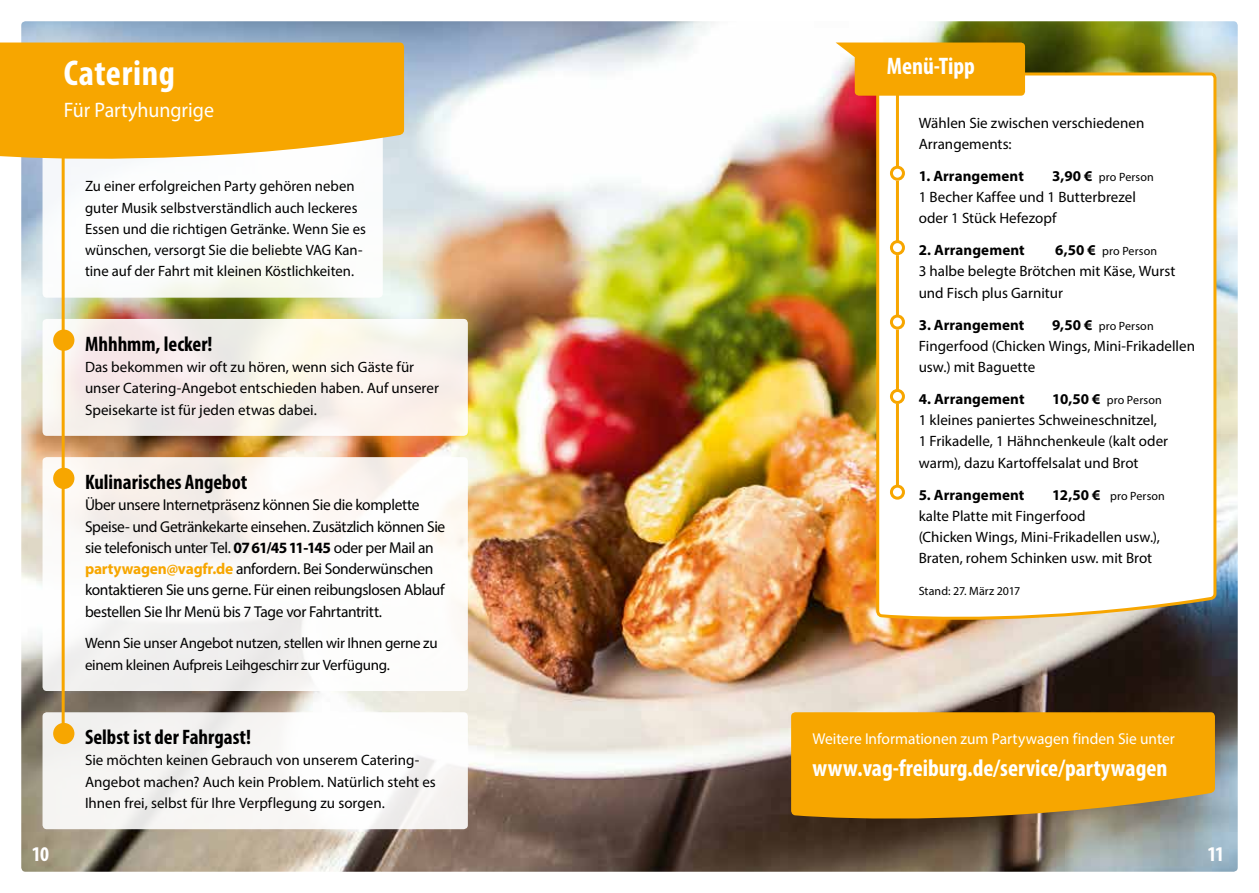
<style>
.page{position:relative;width:1259px;height:893px;background:#fff}
.page>*{position:absolute;margin:0;border:0;box-sizing:border-box;transform-origin:0 0}
.t1{font:700 condensed 36px "Myriad Pro";letter-spacing:.02em;color:#fff}
.t2{font:700 condensed 24px "Myriad Pro";color:#fff}
.t3{font:700 condensed 21px "Myriad Pro";color:#000}
.t4{font:21px "Myriad Pro";color:#fff;scale:.95 1}
.t5{font:700 condensed 21px "Myriad Pro";color:#fff}
.t6{font:15.75px/21.3px "Myriad Pro";letter-spacing:-.02em;color:#000}
.t7{font:15.75px "Myriad Pro";color:#fff}
.t8{font:15px/21.3px "Myriad Pro";color:#000}
.t9{font:15px/21.3px "Myriad Pro";letter-spacing:-.02em;color:#000}
.t10{font:700 15px "Myriad Pro";letter-spacing:.005em;color:#000}
.t11{font:12px "Myriad Pro";letter-spacing:.01em;color:#000}
.s1{font-weight:700}
.s2{font-weight:700;color:#f7a600}
.s3{font-weight:700;font-size:15px}
</style>
<div class="page">
<img style="left:21px;top:21px;width:1216px;height:851px">
<svg style="left:43px;top:319px;width:425px;height:117px;fill:#f8f0ea"></svg>
<svg style="left:874px;top:71px;width:344px;height:551px"></svg>
<div style="left:43px;top:117px;width:340px;height:181px;background:#fff;border-radius:4px"></div>
<svg style="left:0;top:43px;width:404px;height:122px;background:#f6ae19"></svg>
<div style="left:53px;top:330px;width:21px;height:21px;background:#f7a600;border-radius:50%"></div>
<hr style="left:896px;top:79px;width:3px;height:88px;background:#f7a600">
<div style="left:890px;top:166px;width:15px;height:15px;border:3px solid #f7a600;border-radius:50%"></div>
<hr style="left:896px;top:181px;width:3px;height:61px;background:#f7a600">
<div style="left:890px;top:240px;width:15px;height:15px;border:3px solid #f7a600;border-radius:50%"></div>
<hr style="left:896px;top:330px;width:3px;height:60px;background:#f7a600">
<div style="left:890px;top:389px;width:15px;height:15px;border:3px solid #f7a600;border-radius:50%"></div>
<hr style="left:896px;top:255px;width:3px;height:61px;background:#f7a600">
<div style="left:890px;top:315px;width:15px;height:15px;border:3px solid #f7a600;border-radius:50%"></div>
<hr style="left:896px;top:404px;width:3px;height:82px;background:#f7a600">
<div style="left:890px;top:485px;width:15px;height:15px;border:3px solid #f7a600;border-radius:50%"></div>
<svg style="left:835px;top:43px;width:190px;height:53px;background:#f6a813"></svg>
<div style="left:43px;top:457px;width:425px;height:234px;background:linear-gradient(to bottom,#fcf7f3,#f6f7f7);border-radius:4px"></div>
<div style="left:53px;top:468px;width:21px;height:21px;background:#f7a600;border-radius:50%"></div>
<div style="left:43px;top:712px;width:425px;height:117px;background:#f7f5f4;border-radius:4px"></div>
<div style="left:53px;top:723px;width:21px;height:21px;background:#f7a600;border-radius:50%"></div>
<hr style="left:62px;top:125px;width:3px;height:608px;background:#f7a600">
<svg style="left:791px;top:712px;width:424px;height:112px;background:#e79f0b"></svg>
<h1 class="t1" style="left:64px;top:51px;width:113px">Catering</h1>
<h3 class="t4" style="left:64px;top:97px;width:160px">Für Partyhungrige</h3>
<p class="t8" style="left:85px;top:175px;width:282px">Zu einer erfolgreichen Party gehören neben guter Musik selbstverständlich auch leckeres Essen und die richtigen Getränke. Wenn Sie es wünschen, versorgt Sie die beliebte VAG Kan&shy;tine auf der Fahrt mit kleinen Köstlichkeiten.</p>
<h3 class="t3" style="left:85px;top:331px;width:129px">Mhhhmm, lecker!</h3>
<p class="t8" style="left:85px;top:356px;width:355px">Das bekommen wir oft zu hören, wenn sich Gäste für unser Catering-Angebot entschieden haben. Auf unserer<br>Speisekarte ist für jeden etwas dabei.</p>
<h3 class="t3" style="left:85px;top:469px;width:164px">Kulinarisches Angebot</h3>
<p class="t6" style="left:85px;top:494px;width:362px">Über unsere Internetpräsenz können Sie die komplette Speise- und Getränkekarte einsehen. Zusätzlich können Sie sie telefonisch unter Tel. <span class="s1">0761/4511-145</span> oder per Mail an <span class="s2">partywagen@vagfr.de</span> anfordern. Bei Sonderwünschen kontaktieren Sie uns gerne. Für einen reibungslosen Ablauf bestellen Sie Ihr Menü bis 7 Tage vor Fahrtantritt.</p>
<p class="t9" style="left:85px;top:633px;width:354px">Wenn Sie unser Angebot nutzen, stellen wir Ihnen gerne zu einem kleinen Aufpreis Leihgeschirr zur Verfügung.</p>
<h3 class="t3" style="left:85px;top:724px;width:167px">Selbst ist der Fahrgast!</h3>
<p class="t8" style="left:85px;top:749px;width:352px">Sie möchten keinen Gebrauch von unserem Catering-<br>Angebot machen? Auch kein Problem. Natürlich steht es<br>Ihnen frei, selbst für Ihre Verpflegung zu sorgen.</p>
<h2 class="t2" style="left:887px;top:51px;width:90px">Menü-Tipp</h2>
<p class="t8" style="left:918px;top:112px;width:227px">Wählen Sie zwischen verschiedenen<br>Arrangements:</p>
<p class="t10" style="left:918px;top:166px;width:107px">1. Arrangement</p>
<p class="t11" style="left:1052px;top:169px;width:103px"><span class="s3">3,90 €</span> pro Person</p>
<p class="t8" style="left:918px;top:186px;width:219px">1 Becher Kaffee und 1 Butterbrezel oder 1 Stück Hefezopf</p>
<p class="t10" style="left:918px;top:240px;width:107px">2. Arrangement</p>
<p class="t11" style="left:1055px;top:244px;width:103px"><span class="s3">6,50 €</span> pro Person</p>
<p class="t8" style="left:918px;top:260px;width:258px">3 halbe belegte Brötchen mit Käse, Wurst und Fisch plus Garnitur</p>
<p class="t10" style="left:918px;top:315px;width:107px">3. Arrangement</p>
<p class="t11" style="left:1052px;top:318px;width:103px"><span class="s3">9,50 €</span> pro Person</p>
<p class="t8" style="left:918px;top:335px;width:278px">Fingerfood (Chicken Wings, Mini-Frikadellen usw.) mit Baguette</p>
<p class="t10" style="left:918px;top:389px;width:107px">4. Arrangement</p>
<p class="t11" style="left:1052px;top:393px;width:111px"><span class="s3">10,50 €</span> pro Person</p>
<p class="t8" style="left:918px;top:409px;width:251px">1 kleines paniertes Schweineschnitzel,<br>1 Frikadelle, 1 Hähnchenkeule (kalt oder warm), dazu Kartoffelsalat und Brot</p>
<p class="t10" style="left:918px;top:485px;width:107px">5. Arrangement</p>
<p class="t11" style="left:1052px;top:488px;width:114px"><span class="s3">12,50 €</span> pro Person</p>
<p class="t8" style="left:918px;top:505px;width:243px">kalte Platte mit Fingerfood<br>(Chicken Wings, Mini-Frikadellen usw.),<br>Braten, rohem Schinken usw. mit Brot</p>
<p class="t11" style="left:918px;top:584px;width:103px">Stand: 27. März 2017</p>
<p class="t7" style="left:812px;top:729px;width:364px">Weitere Informationen zum Partywagen finden Sie unter</p>
<h2 class="t2" style="left:812px;top:753px;width:356px">www.vag-freiburg.de/service/partywagen</h2>
<h3 class="t5" style="left:32px;top:841px;width:19px">10</h3>
<h3 class="t5" style="left:1207px;top:841px;width:18px">11</h3>
</div>
